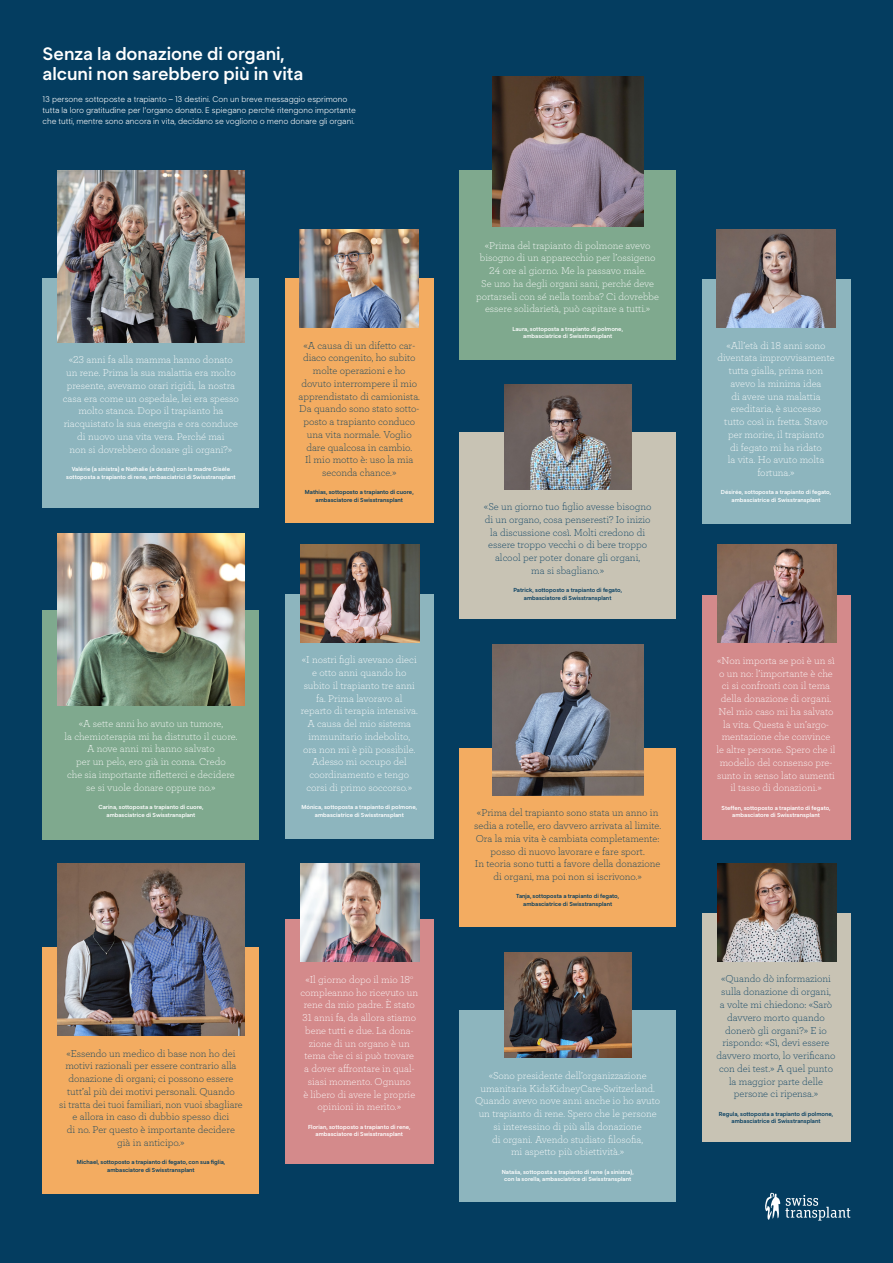
<style>
.page{position:relative;width:893px;height:1263px;background:#043d60}
.page>*{position:absolute;margin:0;border:0;box-sizing:border-box;transform-origin:0 0}
.Titel{font:600 18px/20.2px "Segment";color:#fff}
.t1{font:300 10.5px/12.8px "Archer";color:#fff;text-align:center}
.Name_Botschaften{font:300 10.5px/12.8px "Archer";color:#043d60;text-align:center}
.Lead{font:300 8.25px/10.9px "Segment";color:#fff}
.Name_Botschaften-2{font:600 5.85px/7.6px "Segment";color:#fff;text-align:center}
.Name_Botschaften-3{font:600 5.85px/7.6px "Segment";color:#043d60;text-align:center}
</style>
<div class="page">
<div style="left:43px;top:279px;width:216px;height:229px;background:#8db5be"></div>
<img style="left:57px;top:170px;width:187px;height:172px">
<div style="left:702px;top:595px;width:148px;height:244px;background:#d48a8b"></div>
<img style="left:717px;top:545px;width:119px;height:98px">
<div style="left:285px;top:279px;width:149px;height:244px;background:#f3ac61"></div>
<img style="left:300px;top:230px;width:119px;height:97px">
<div style="left:43px;top:610px;width:216px;height:230px;background:#7fa98e"></div>
<img style="left:57px;top:533px;width:187px;height:173px">
<div style="left:459px;top:170px;width:217px;height:189px;background:#7fa98e"></div>
<img style="left:492px;top:76px;width:151px;height:151px">
<div style="left:459px;top:432px;width:217px;height:187px;background:#c8c3b4"></div>
<img style="left:504px;top:384px;width:127px;height:106px">
<div style="left:459px;top:1010px;width:217px;height:191px;background:#8db5be"></div>
<img style="left:504px;top:952px;width:127px;height:106px">
<div style="left:459px;top:748px;width:217px;height:179px;background:#f3ac61"></div>
<img style="left:492px;top:644px;width:151px;height:151px">
<div style="left:702px;top:280px;width:148px;height:244px;background:#8db5be"></div>
<img style="left:716px;top:230px;width:120px;height:97px">
<div style="left:702px;top:913px;width:148px;height:229px;background:#c8c3b4"></div>
<img style="left:717px;top:863px;width:119px;height:98px">
<div style="left:285px;top:919px;width:149px;height:244px;background:#d48a8b"></div>
<img style="left:300px;top:863px;width:119px;height:98px">
<svg style="left:765px;top:1193px;width:85px;height:27px"></svg>
<div style="left:43px;top:947px;width:216px;height:247px;background:#f3ac61"></div>
<img style="left:57px;top:863px;width:187px;height:172px">
<div style="left:285px;top:594px;width:149px;height:245px;background:#8db5be"></div>
<img style="left:301px;top:544px;width:119px;height:98px">
<p class="Titel" style="left:43px;top:43px;width:262px">Senza la donazione di organi, alcuni non sarebbero più in vita</p>
<p class="Lead" style="left:43px;top:93px;width:315px">13 persone sottoposte a trapianto – 13 destini. Con un breve messaggio esprimono tutta la loro gratitudine per l’organo donato. E spiegano perché ritengono importante che tutti, mentre sono ancora in vita, decidano se vogliono o meno donare gli organi.</p>
<p class="t1" style="left:63px;top:353px;width:177px">«23 anni fa alla mamma hanno donato un rene. Prima la sua malattia era molto presente, avevamo orari rigidi, la nostra casa era come un ospedale, lei era spesso molto stanca. Dopo il trapianto ha riacquistato la sua energia e ora conduce di nuovo una vita vera. Perché mai<br>non si dovrebbero donare gli organi?»</p>
<p class="Name_Botschaften-2" style="left:66px;top:465px;width:171px">Valérie (a sinistra) e Nathalie (a destra) con la madre Gisèle sottoposta a trapianto di rene, ambasciatrici di Swisstransplant</p>
<p class="Name_Botschaften" style="left:299px;top:338px;width:123px">«A causa di un difetto car&shy;diaco congenito, ho subito molte operazioni e ho dovuto interrompere il mio apprendistato di camionista.<br>Da quando sono stato sotto&shy;posto a trapianto conduco una vita normale. Voglio dare qualcosa in cambio.<br>Il mio motto è: uso la mia seconda chance.»</p>
<p class="Name_Botschaften-3" style="left:305px;top:488px;width:110px">Mathias, sottoposto a trapianto di cuore, ambasciatore di Swisstransplant</p>
<p class="t1" style="left:64px;top:716px;width:174px">«A sette anni ho avuto un tumore,<br>la chemioterapia mi ha distrutto il cuore.<br>A nove anni mi hanno salvato<br>per un pelo, ero già in coma. Credo<br>che sia importante rifletterci e decidere se si vuole donare oppure no.»</p>
<p class="Name_Botschaften-2" style="left:98px;top:803px;width:107px">Carina, sottoposta a trapianto di cuore, ambasciatrice di Swisstransplant</p>
<p class="t1" style="left:301px;top:653px;width:119px">«I nostri figli avevano dieci e otto anni quando ho subito il trapianto tre anni fa. Prima lavoravo al reparto di terapia intensiva.<br>A causa del mio sistema immunitario indebolito, ora non mi è più possibile.<br>Adesso mi occupo del coordinamento e tengo corsi di primo soccorso.»</p>
<p class="Name_Botschaften-2" style="left:302px;top:803px;width:117px">Mónica, sottoposta a trapianto di polmone, ambasciatrice di Swisstransplant</p>
<p class="Name_Botschaften" style="left:59px;top:1046px;width:185px">«Essendo un medico di base non ho dei motivi razionali per essere contrario alla donazione di organi; ci possono essere tutt’al più dei motivi personali. Quando<br>si tratta dei tuoi familiari, non vuoi sbagliare e allora in caso di dubbio spesso dici<br>di no. Per questo è importante decidere già in anticipo.»</p>
<p class="Name_Botschaften-3" style="left:77px;top:1158px;width:150px">Michael, sottoposto a trapianto di fegato, con sua figlia, ambasciatore di Swisstransplant</p>
<p class="t1" style="left:300px;top:972px;width:119px">«Il giorno dopo il mio 18<sup>o </sup>compleanno ho ricevuto un rene da mio padre. È stato<br>31 anni fa, da allora stiamo bene tutti e due. La dona&shy;zione di un organo è un tema che ci si può trovare<br>a dover affrontare in qual&shy;siasi momento. Ognuno<br>è libero di avere le proprie opinioni in merito.»</p>
<p class="Name_Botschaften-2" style="left:308px;top:1123px;width:104px">Florian, sottoposto a trapianto di rene, ambasciatore di Swisstransplant</p>
<p class="t1" style="left:476px;top:238px;width:184px">«Prima del trapianto di polmone avevo bisogno di un apparecchio per l’ossigeno 24 ore al giorno. Me la passavo male.<br>Se uno ha degli organi sani, perché deve portarseli con sé nella tomba? Ci dovrebbe essere solidarietà, può capitare a tutti.»</p>
<p class="Name_Botschaften-2" style="left:512px;top:325px;width:112px">Laura, sottoposta a trapianto di polmone, ambasciatrice di Swisstransplant</p>
<p class="Name_Botschaften" style="left:484px;top:500px;width:169px">«Se un giorno tuo figlio avesse bisogno di un organo, cosa penseresti? Io inizio la discussione così. Molti credono di essere troppo vecchi o di bere troppo alcool per poter donare gli organi,<br>ma si sbagliano.»</p>
<p class="Name_Botschaften-3" style="left:513px;top:586px;width:110px">Patrick, sottoposto a trapianto di fegato, ambasciatore di Swisstransplant</p>
<p class="Name_Botschaften" style="left:474px;top:806px;width:189px">«Prima del trapianto sono stata un anno in sedia a rotelle, ero davvero arrivata al limite.<br>Ora la mia vita è cambiata completamente: posso di nuovo lavorare e fare sport.<br>In teoria sono tutti a favore della donazione di organi, ma poi non si iscrivono.»</p>
<p class="Name_Botschaften-3" style="left:516px;top:892px;width:104px">Tanja, sottoposta a trapianto di fegato, ambasciatrice di Swisstransplant</p>
<p class="t1" style="left:475px;top:1069px;width:187px">«Sono presidente dell’organizzazione umanitaria KidsKidneyCare-Switzerland.<br>Quando avevo nove anni anche io ho avuto un trapianto di rene. Spero che le persone si interessino di più alla donazione<br>di organi. Avendo studiato filosofia,<br>mi aspetto più obiettività.»</p>
<p class="Name_Botschaften-2" style="left:502px;top:1168px;width:133px">Nataša, sottoposta a trapianto di rene (a sinistra), con la sorella, ambasciatrice di Swisstransplant</p>
<p class="t1" style="left:717px;top:338px;width:119px">«All’età di 18 anni sono diventata improvvisamente tutta gialla, prima non avevo la minima idea<br>di avere una malattia ereditaria, è successo<br>tutto così in fretta. Stavo per morire, il trapianto<br>di fegato mi ha ridato<br>la vita. Ho avuto molta fortuna.»</p>
<p class="Name_Botschaften-2" style="left:721px;top:488px;width:112px">Désirée, sottoposta a trapianto di fegato, ambasciatrice di Swisstransplant</p>
<p class="t1" style="left:717px;top:653px;width:120px">«Non importa se poi è un sì o un no: l’importante è che ci si confronti con il tema della donazione di organi.<br>Nel mio caso mi ha salvato la vita. Questa è un’argo&shy;mentazione che convince<br>le altre persone. Spero che il modello del consenso pre&shy;sunto in senso lato aumenti il tasso di donazioni.»</p>
<p class="Name_Botschaften-2" style="left:721px;top:804px;width:111px">Steffen, sottoposto a trapianto di fegato, ambasciatore di Swisstransplant</p>
<p class="Name_Botschaften" style="left:716px;top:972px;width:121px">«Quando dò informazioni sulla donazione di organi,<br>a volte mi chiedono: «Sarò davvero morto quando donerò gli organi?» E io rispondo: «Sì, devi essere davvero morto, lo verificano con dei test.» A quel punto la maggior parte delle persone ci ripensa.»</p>
<p class="Name_Botschaften-3" style="left:719px;top:1109px;width:116px">Regula, sottoposta a trapianto di polmone, ambasciatrice di Swisstransplant</p>
</div>
